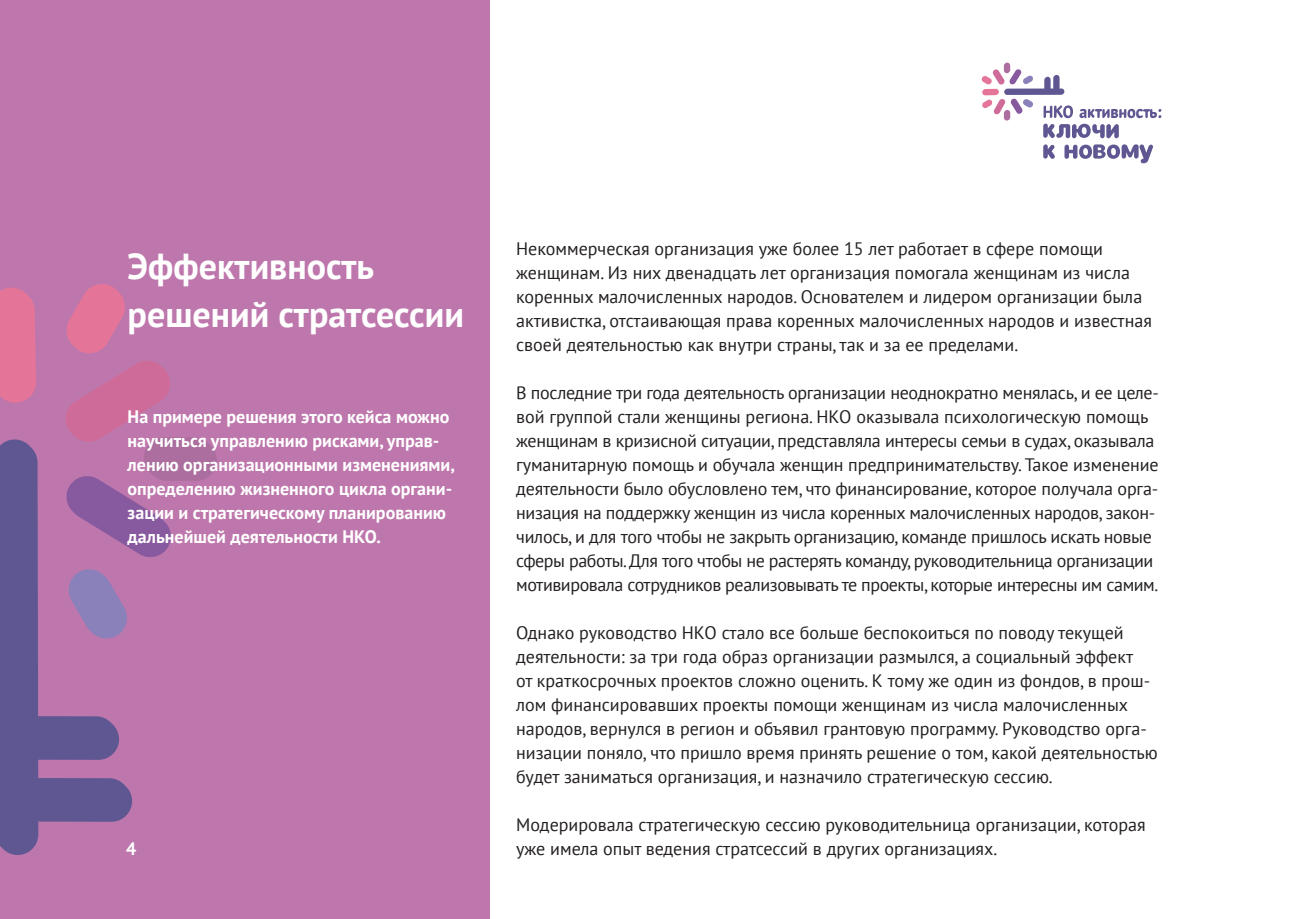
<style>
.page{position:relative;width:1289px;height:919px;background:#fff}
.page>*{position:absolute;margin:0;border:0;box-sizing:border-box;transform-origin:0 0}
.header_p3{font:700 36px/48px "PT Sans";color:#fff}
.text{font:18px/24px "PT Sans";color:#231f20}
.text-2{font:700 18px/24px "PT Sans";color:#fff}
</style>
<div class="page">
<div style="left:0;top:0;width:489px;height:918px;background:#be77ac"></div>
<svg style="left:0;top:284px;width:217px;height:273px"></svg>
<svg style="left:0;top:439px;width:132px;height:416px"></svg>
<svg style="left:981px;top:63px;width:180px;height:100px"></svg>
<p class="header_p3" style="left:128px;top:241px;width:338px">Эффективность решений стратсессии</p>
<p class="text-2" style="left:128px;top:404px;width:329px">На примере решения этого кейса можно научиться управлению рисками, управ&shy;лению организационными изменениями, определению жизненного цикла органи&shy;зации и стратегическому планированию дальнейшей деятельности НКО.</p>
<p class="text-2" style="left:126px;top:836px;width:12px">4</p>
<p class="text" style="left:516px;top:236px;width:637px">Некоммерческая организация уже более 15 лет работает в сфере помощи женщинам. Из них двенадцать лет организация помогала женщинам из числа коренных малочисленных народов. Основателем и лидером организации была активистка, отстаивающая права коренных малочисленных народов и известная своей деятельностью как внутри страны, так и за ее пределами.</p>
<p class="text" style="left:516px;top:380px;width:644px">В последние три года деятельность организации неоднократно менялась, и ее целе&shy;вой группой стали женщины региона. НКО оказывала психологическую помощь женщинам в кризисной ситуации, представляла интересы семьи в судах, оказывала гуманитарную помощь и обучала женщин предпринимательству. Такое изменение деятельности было обусловлено тем, что финансирование, которое получала орга&shy;низация на поддержку женщин из числа коренных малочисленных народов, закон&shy;чилось, и для того чтобы не закрыть организацию, команде пришлось искать новые сферы работы. Для того чтобы не растерять команду, руководительница организации мотивировала сотрудников реализовывать те проекты, которые интересны им самим.</p>
<p class="text" style="left:516px;top:620px;width:643px">Однако руководство НКО стало все больше беспокоиться по поводу текущей деятельности: за три года образ организации размылся, а социальный эффект<br>от краткосрочных проектов сложно оценить. К тому же один из фондов, в прош&shy;лом финансировавших проекты помощи женщинам из числа малочисленных народов, вернулся в регион и объявил грантовую программу. Руководство орга&shy;низации поняло, что пришло время принять решение о том, какой деятельностью будет заниматься организация, и назначило стратегическую сессию.</p>
<p class="text" style="left:516px;top:812px;width:631px">Модерировала стратегическую сессию руководительница организации, которая уже имела опыт ведения стратсессий в других организациях.</p>
</div>
